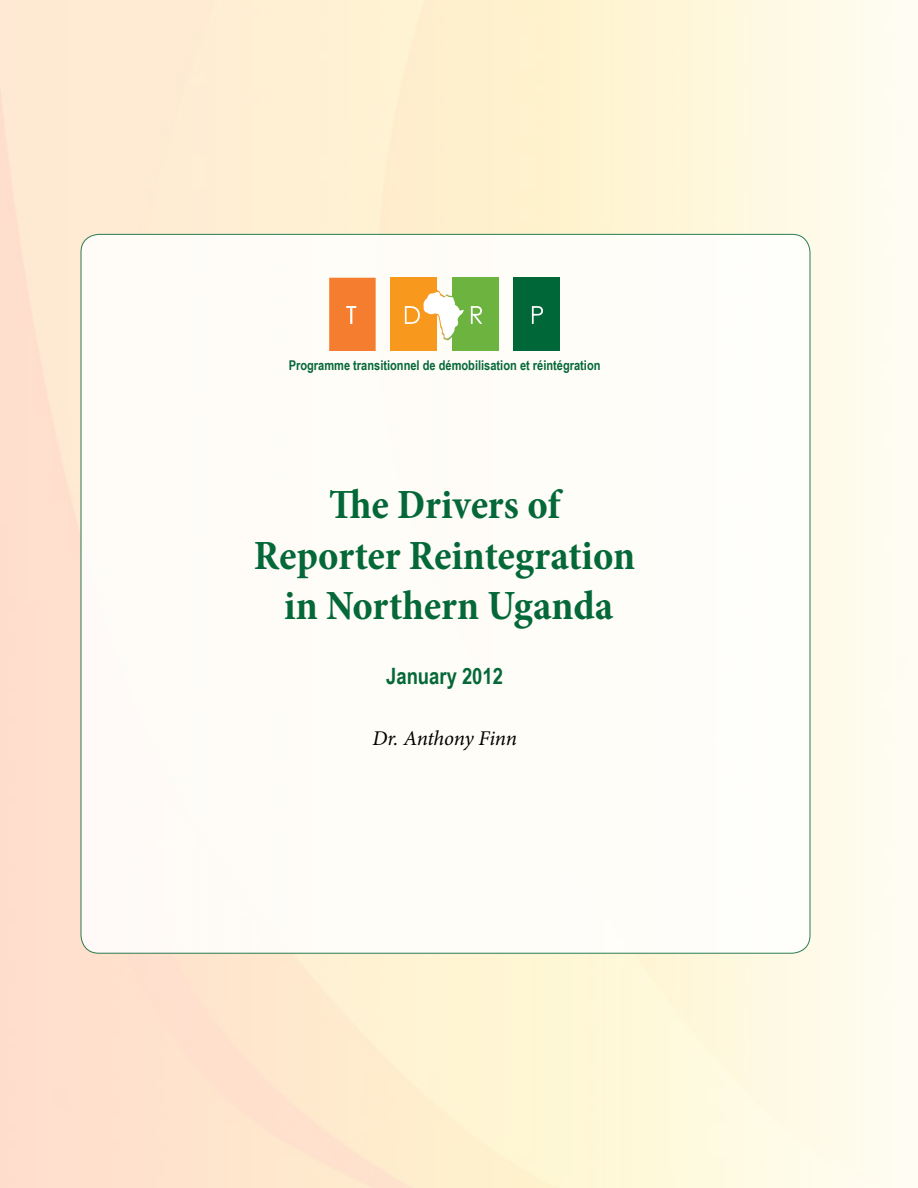
<style>
.page{position:relative;width:918px;height:1188px;background:#fff}
.page>*{position:absolute;margin:0;border:0;box-sizing:border-box;transform-origin:0 0}
.t1{font:700 condensed 42px/50.4px "Minion Pro";color:#056839;text-align:center}
.t2{font:700 22.5px "Arial Narrow";color:#056839}
.t3{font:italic 21px "Minion Pro";letter-spacing:-.015em;color:#000}
.t4{font:700 13.5px "Arial Narrow";color:#056839}
</style>
<div class="page">
<img style="left:0;top:0;width:918px;height:1188px">
<div style="left:81px;top:234px;width:729px;height:719px;background:#fffdf8;border-radius:18px"></div>
<div style="left:390px;top:278px;width:47px;height:73px;background:#f8981d"></div>
<div style="left:453px;top:278px;width:46px;height:73px;background:#6db33f"></div>
<div style="left:514px;top:278px;width:46px;height:73px;background:#006738"></div>
<div style="left:329px;top:278px;width:47px;height:73px;background:#f47d30"></div>
<svg style="left:532px;top:306px;width:11px;height:18px"></svg>
<svg style="left:405px;top:290px;width:77px;height:51px"></svg>
<p class="t4" style="left:289px;top:355px;width:313px">Programme transitionnel de démobilisation et réintégration</p>
<h1 class="t1" style="left:254px;top:480px;width:383px">The Drivers of<br>Reporter Reintegration in Northern Uganda</h1>
<h2 class="t2" style="left:386px;top:659px;width:118px">January 2012</h2>
<h3 class="t3" style="left:372px;top:724px;width:146px">Dr. Anthony Finn</h3>
</div>
